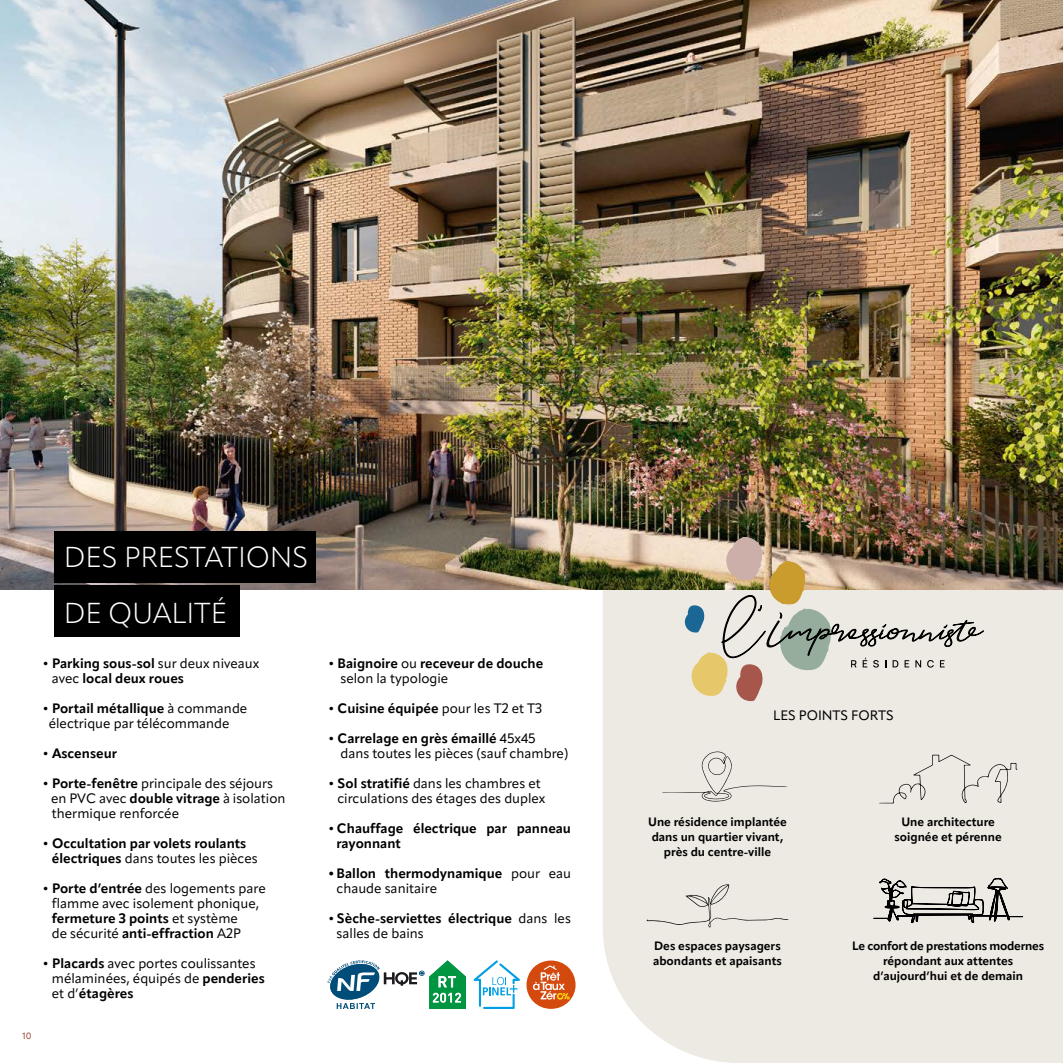
<style>
.page{position:relative;width:1063px;height:1063px;background:#fff}
.page>*{position:absolute;margin:0;border:0;box-sizing:border-box;transform-origin:0 0}
.t1{font:300 28.5px/56.4px "Apparat";color:#fff}
.t2{font:13.5px/15px "Apparat";color:#000}
.t3{font:700 13.5px/15px "Apparat";color:#000}
.t4{font:700 12px/15px "Apparat";color:#000;text-align:center}
.t5{font:500 9px "Apparat";color:#a6564a}
.s1{font-weight:400}
.s2{font-weight:700}
</style>
<div class="page">
<div style="left:603px;top:590px;width:460px;height:473px;background:#ede9e3"></div>
<img style="left:0;top:0;width:1063px;height:590px">
<svg style="left:879px;top:755px;width:139px;height:49px;background:#e2ded9"></svg>
<svg style="left:874px;top:874px;width:149px;height:52px;background:#bbb7b3"></svg>
<svg style="left:662px;top:751px;width:126px;height:51px;background:#e5e1db"></svg>
<svg style="left:647px;top:884px;width:141px;height:44px;background:#e4e0da"></svg>
<div style="left:54px;top:531px;width:262px;height:52px;background:#000"></div>
<div style="left:54px;top:586px;width:185px;height:51px;background:#000"></div>
<svg style="left:527px;top:961px;width:49px;height:48px"></svg>
<svg style="left:474px;top:960px;width:46px;height:49px"></svg>
<svg style="left:327px;top:960px;width:139px;height:49px"></svg>
<img style="left:673px;top:537px;width:311px;height:189px">
<p class="t5" style="left:23px;top:1031px;width:10px">10</p>
<h1 class="t1" style="left:64px;top:529px;width:246px">DES PRESTATIONS<br>DE QUALITÉ</h1>
<p class="t3" style="left:52px;top:656px;width:209px;text-indent:-9px"><span class="s1">•</span> Parking sous-sol <span class="s1">sur deux niveaux avec</span> local deux roues</p>
<p class="t2" style="left:49px;top:701px;width:200px;text-indent:-6px">• <span class="s2">Portail métallique</span> à commande électrique par télécommande</p>
<p class="t3" style="left:43px;top:746px;width:76px"><span class="s1">•</span> Ascenseur</p>
<p class="t2" style="left:51px;top:776px;width:236px;text-indent:-9px">• <span class="s2">Porte-fenêtre</span> principale des séjours en PVC avec <span class="s2">double vitrage</span> à isolation thermique renforcée</p>
<p class="t3" style="left:52px;top:836px;width:208px;text-indent:-9px"><span class="s1">•</span> Occultation par volets roulants électriques <span class="s1">dans toutes les pièces</span></p>
<p class="t2" style="left:52px;top:881px;width:215px;text-indent:-9px">• <span class="s2">Porte d’entrée</span> des logements pare flamme avec isolement phonique, <span class="s2">fermeture 3 points</span> et système<br>de sécurité <span class="s2">anti-effraction</span> A2P</p>
<p class="t2" style="left:52px;top:956px;width:215px;text-indent:-9px">• <span class="s2">Placards</span> avec portes coulissantes mélaminées, équipés de <span class="s2">penderies </span>et d’<span class="s2">étagères</span></p>
<p class="t3" style="left:340px;top:656px;width:204px;text-indent:-12px"><span class="s1">•</span> Baignoire <span class="s1">ou</span> receveur de douche <span class="s1">selon la typologie</span></p>
<p class="t2" style="left:328px;top:701px;width:216px">• <span class="s2">Cuisine équipée</span> pour les T2 et T3</p>
<p class="t2" style="left:340px;top:731px;width:229px;text-indent:-12px">• <span class="s2">Carrelage en grès émaillé</span> 45x45<br>dans toutes les pièces (sauf chambre)</p>
<p class="t2" style="left:337px;top:776px;width:209px;text-indent:-9px">• <span class="s2">Sol stratifié</span> dans les chambres et circulations des étages des duplex</p>
<p class="t3" style="left:337px;top:821px;width:236px;text-indent:-9px"><span class="s1">•</span> Chauffage électrique par panneau rayonnant</p>
<p class="t3" style="left:337px;top:866px;width:236px;text-indent:-9px">• Ballon thermodynamique <span class="s1">pour eau chaude sanitaire</span></p>
<p class="t3" style="left:337px;top:911px;width:236px;text-indent:-9px"><span class="s1">•</span> Sèche-serviettes électrique <span class="s1">dans les salles de bains</span></p>
<p class="t2" style="left:773px;top:708px;width:122px">LES POINTS FORTS</p>
<p class="t4" style="left:648px;top:814px;width:140px">Une résidence implantée dans un quartier vivant, près du centre-ville</p>
<p class="t4" style="left:894px;top:814px;width:109px">Une architecture soignée et pérenne</p>
<p class="t4" style="left:653px;top:938px;width:130px;text-align:left">Des espaces paysagers abondants et apaisants</p>
<p class="t4" style="left:852px;top:938px;width:194px">Le confort de prestations modernes répondant aux attentes d’aujourd’hui et de demain</p>
</div>
